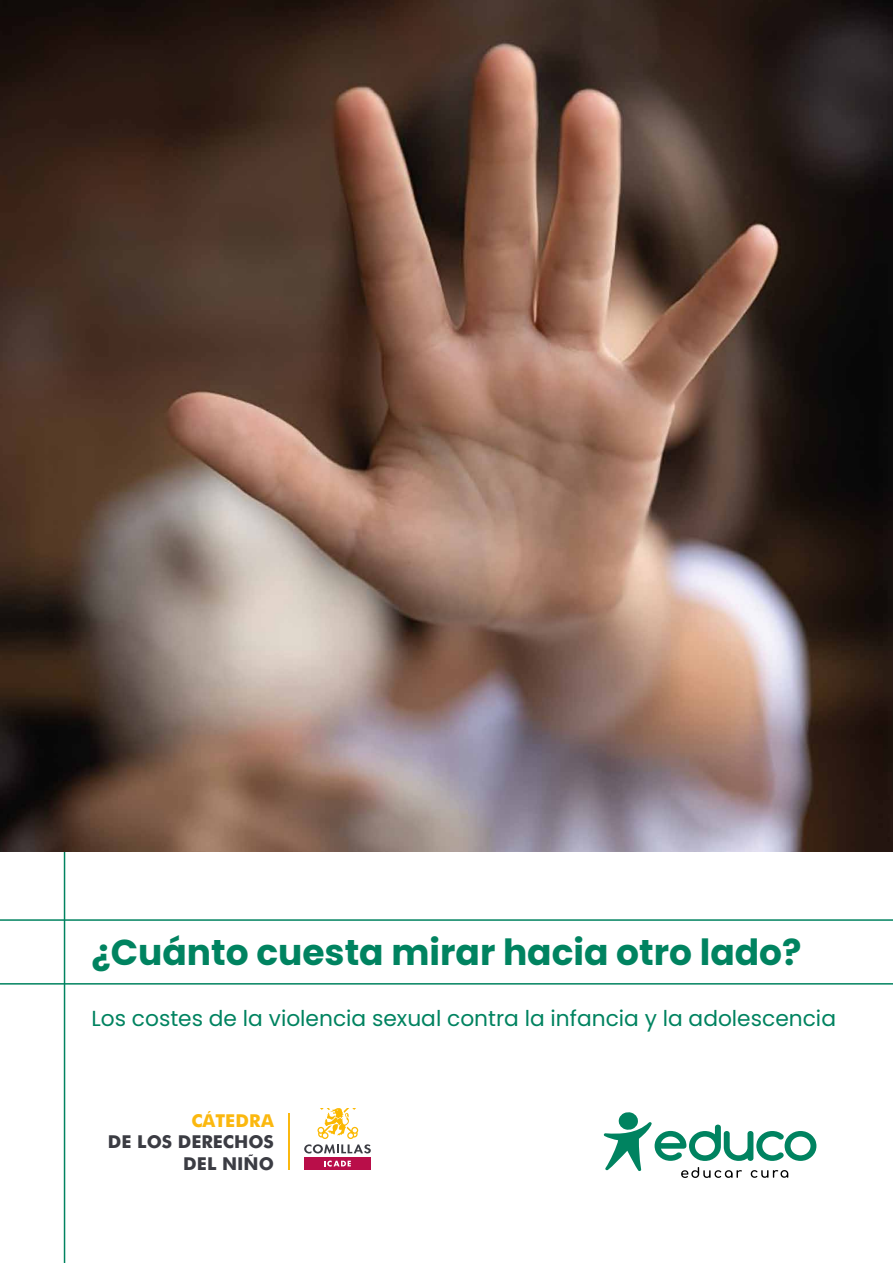
<style>
.page{position:relative;width:893px;height:1263px;background:#fff}
.page>*{position:absolute;margin:0;border:0;box-sizing:border-box;transform-origin:0 0}
.t1{font:700 36px "Poppins";color:#008360}
.t2{font:21.75px "Poppins";color:#008360}
.t3{font:700 17.85px/21.3px "Futura";color:#3b3c43;text-align:right}
.t4{font:700 17.85px "Futura";color:#fbb80f}
</style>
<div class="page">
<hr style="left:64px;top:0;width:1px;height:1263px;background:#008360">
<hr style="left:0;top:983px;width:893px;height:1px;background:#008360">
<hr style="left:0;top:919px;width:893px;height:2px;background:#008360">
<img style="left:0;top:0;width:893px;height:851px">
<hr style="left:289px;top:1114px;width:1px;height:56px;background:#fbb80f">
<svg style="left:304px;top:1108px;width:67px;height:45px"></svg>
<div style="left:304px;top:1157px;width:67px;height:13px;background:#b90e49"></div>
<svg style="left:324px;top:1160px;width:27px;height:6px"></svg>
<svg style="left:604px;top:1112px;width:212px;height:66px"></svg>
<h1 class="t1" style="left:91px;top:932px;width:712px">¿Cuánto cuesta mirar hacia otro lado?</h1>
<p class="t2" style="left:91px;top:1006px;width:746px">Los costes de la violencia sexual contra la infancia y la adolescencia</p>
<p class="t4" style="left:191px;top:1108px;width:84px">CÁTEDRA</p>
<p class="t3" style="left:108px;top:1130px;width:167px">DE LOS DERECHOS<br>DEL NIÑO</p>
</div>
